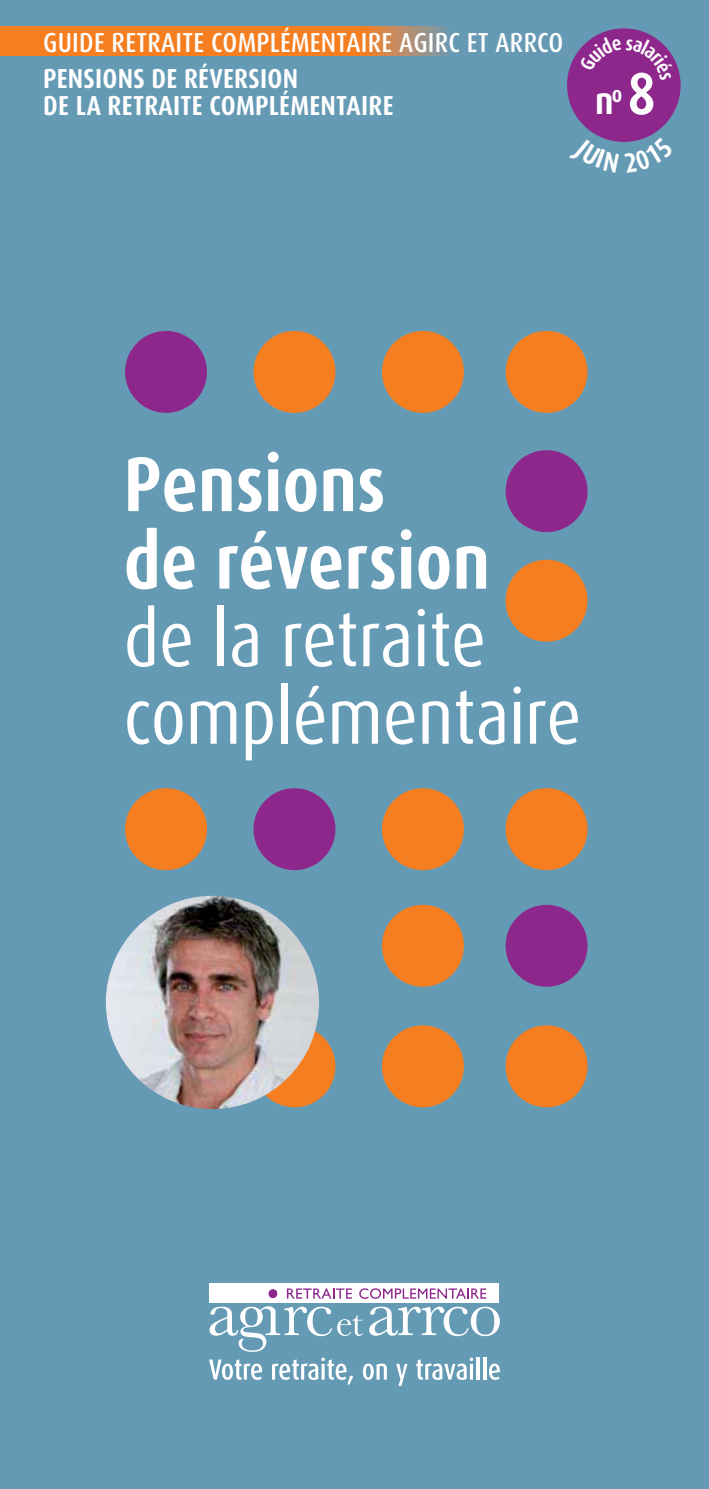
<style>
.page{position:relative;width:709px;height:1489px;background:#fff}
.page>*{position:absolute;margin:0;border:0;box-sizing:border-box;transform-origin:0 0}
.t1{font:condensed 77.5px/77.5px "Dax OT";color:#fff}
.t2{font:700 condensed 77.5px/77.5px "Dax OT";color:#fff}
.t3{font:700 condensed 59.75px "Dax OT";color:#fff}
.t4{font:700 condensed 38px "Dax OT";color:#fff}
.t5{font:700 condensed 27.5px/27.5px "Dax OT";letter-spacing:.01em;color:#fff}
.t6{font:500 condensed 27.5px "Dax OT";letter-spacing:.01em;color:#fff}
</style>
<div class="page">
<div style="left:0;top:0;width:709px;height:1488px;background:#659ab5"></div>
<div style="left:210px;top:1283px;width:289px;height:19px;background:#fff"></div>
<svg style="left:268px;top:1289px;width:9px;height:8px"></svg>
<svg style="left:369px;top:1306px;width:131px;height:29px"></svg>
<svg style="left:287px;top:1288px;width:65px;height:10px"></svg>
<svg style="left:359px;top:1288px;width:127px;height:10px"></svg>
<svg style="left:209px;top:1306px;width:154px;height:45px"></svg>
<svg style="left:209px;top:1359px;width:53px;height:20px"></svg>
<svg style="left:272px;top:1357px;width:81px;height:27px"></svg>
<svg style="left:363px;top:1363px;width:24px;height:16px"></svg>
<svg style="left:396px;top:1363px;width:11px;height:22px"></svg>
<svg style="left:416px;top:1357px;width:57px;height:22px"></svg>
<hr style="left:476px;top:1356px;width:3px;height:23px;background:#fff">
<hr style="left:483px;top:1356px;width:3px;height:23px;background:#fff">
<svg style="left:489px;top:1363px;width:11px;height:16px"></svg>
<svg style="left:0;top:26px;width:654px;height:29px"></svg>
<div style="left:505px;top:788px;width:82px;height:82px;background:#f57e20;border-radius:50%"></div>
<div style="left:505px;top:904px;width:82px;height:82px;background:#8e278c;border-radius:50%"></div>
<div style="left:505px;top:331px;width:82px;height:82px;background:#f57e20;border-radius:50%"></div>
<div style="left:505px;top:1025px;width:82px;height:82px;background:#f57e20;border-radius:50%"></div>
<div style="left:382px;top:788px;width:82px;height:82px;background:#f57e20;border-radius:50%"></div>
<div style="left:382px;top:331px;width:82px;height:82px;background:#f57e20;border-radius:50%"></div>
<div style="left:382px;top:904px;width:82px;height:82px;background:#f57e20;border-radius:50%"></div>
<div style="left:382px;top:1025px;width:82px;height:82px;background:#f57e20;border-radius:50%"></div>
<div style="left:253px;top:788px;width:82px;height:82px;background:#8e278c;border-radius:50%"></div>
<div style="left:253px;top:331px;width:82px;height:82px;background:#f57e20;border-radius:50%"></div>
<div style="left:125px;top:331px;width:82px;height:82px;background:#8e278c;border-radius:50%"></div>
<div style="left:253px;top:1025px;width:82px;height:82px;background:#f57e20;border-radius:50%"></div>
<div style="left:125px;top:788px;width:82px;height:82px;background:#f57e20;border-radius:50%"></div>
<div style="left:505px;top:559px;width:82px;height:82px;background:#f57e20;border-radius:50%"></div>
<div style="left:505px;top:450px;width:82px;height:82px;background:#8e278c;border-radius:50%"></div>
<div style="left:567px;top:28px;width:113px;height:114px;background:#8e278c;border-radius:50%"></div>
<img style="left:106px;top:895px;width:213px;height:213px;border-radius:50%">
<svg style="left:579px;top:37px;width:94px;height:20px"></svg>
<svg style="left:601px;top:137px;width:46px;height:5px"></svg>
<p class="t6" style="left:43px;top:29px;width:522px">GUIDE RETRAITE COMPLÉMENTAIRE AGIRC ET ARRCO</p>
<p class="t5" style="left:43px;top:66px;width:352px">PENSIONS DE RÉVERSION<br>DE LA RETRAITE COMPLÉMENTAIRE</p>
<h3 class="t4" style="left:595px;top:83px;width:29px">n<sup>o</sup></h3>
<h2 class="t3" style="left:627px;top:64px;width:30px">8</h2>
<h1 class="t2" style="left:124px;top:449px;width:368px">Pensions<br>de réversion</h1>
<h1 class="t1" style="left:124px;top:604px;width:459px">de la retraite complémentaire</h1>
</div>
